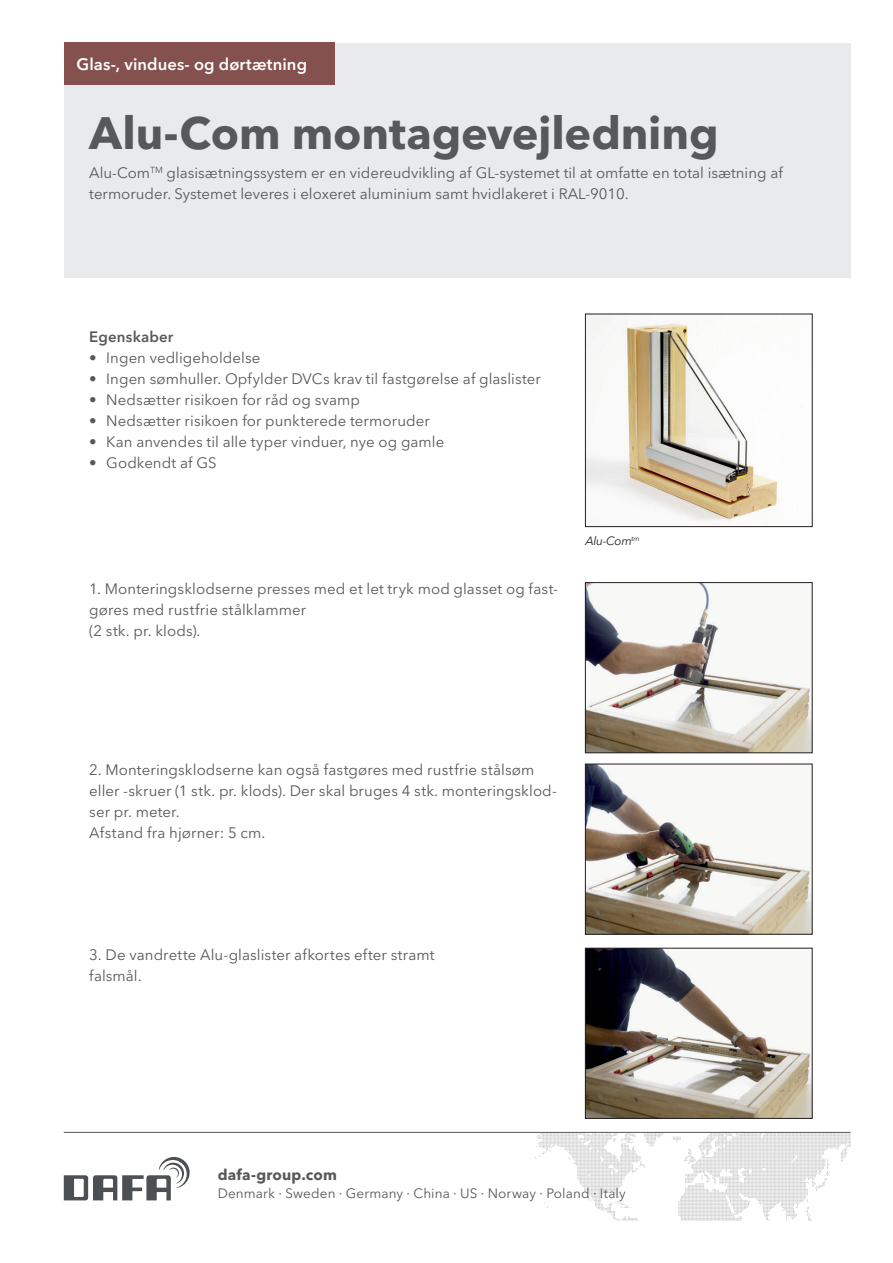
<style>
.page{position:relative;width:893px;height:1263px;background:#fff}
.page>*{position:absolute;margin:0;border:0;box-sizing:border-box;transform-origin:0 0}
.t1{font:700 45px "Avenir Next LT Pro";letter-spacing:-.005em;color:#57585a}
.t2{font:600 16.5px "Avenir Next LT Pro";letter-spacing:.005em;color:#fff}
.t3{font:15px/21px "Avenir Next LT Pro";letter-spacing:.005em;color:#57585a}
.t4{font:700 15px "Avenir Next LT Pro";letter-spacing:.01em;color:#57585a}
.t5{font:600 15px "Avenir Next LT Pro";letter-spacing:.01em;color:#57585a}
.t6{font:13.5px "Avenir Next LT Pro";letter-spacing:.01em;color:#57585a}
.t7{font:italic 12px "Avenir Next LT Pro";letter-spacing:-.025em;color:#231f20}
</style>
<div class="page">
<div style="left:64px;top:43px;width:786px;height:234px;background:#e9eaec"></div>
<div style="left:64px;top:43px;width:270px;height:42px;background:#85514e"></div>
<img style="left:535px;top:1133px;width:315px;height:87px">
<svg style="left:64px;top:1157px;width:126px;height:43px"></svg>
<hr style="left:64px;top:1132px;width:786px;height:1px;background:#57585a">
<img style="left:587px;top:584px;width:223px;height:167px">
<div style="left:585px;top:582px;width:227px;height:171px;border:1px solid #231f20"></div>
<img style="left:587px;top:316px;width:215px;height:205px">
<div style="left:585px;top:314px;width:228px;height:213px;border:1px solid #231f20"></div>
<img style="left:587px;top:766px;width:223px;height:166px">
<div style="left:585px;top:764px;width:227px;height:170px;border:1px solid #231f20"></div>
<img style="left:587px;top:950px;width:223px;height:166px">
<div style="left:585px;top:948px;width:227px;height:170px;border:1px solid #231f20"></div>
<p class="t2" style="left:77px;top:54px;width:232px">Glas-, vindues- og dørtætning</p>
<h1 class="t1" style="left:89px;top:106px;width:631px">Alu-Com montagevejledning</h1>
<p class="t3" style="left:89px;top:163px;width:695px">Alu-Com<sup>TM</sup> glasisætningssystem er en videreudvikling af GL-systemet til at omfatte en total isætning af termoruder. Systemet leveres i eloxeret aluminium samt hvidlakeret i RAL-9010.</p>
<p class="t5" style="left:89px;top:328px;width:86px">Egenskaber</p>
<p class="t3" style="left:89px;top:347px;width:173px">• Ingen vedligeholdelse</p>
<p class="t3" style="left:89px;top:368px;width:453px">• Ingen sømhuller. Opfylder DVCs krav til fastgørelse af glaslister</p>
<p class="t3" style="left:89px;top:389px;width:272px">• Nedsætter risikoen for råd og svamp</p>
<p class="t3" style="left:89px;top:410px;width:342px">• Nedsætter risikoen for punkterede termoruder</p>
<p class="t3" style="left:89px;top:431px;width:357px">• Kan anvendes til alle typer vinduer, nye og gamle</p>
<p class="t3" style="left:89px;top:452px;width:129px">• Godkendt af GS</p>
<p class="t3" style="left:89px;top:578px;width:470px">1. Monteringsklodserne presses med et let tryk mod glasset og fast&shy;gøres med rustfrie stålklammer<br>(2 stk. pr. klods).</p>
<p class="t7" style="left:585px;top:533px;width:56px">Alu-Com<sup>tm</sup></p>
<p class="t3" style="left:89px;top:760px;width:469px">2. Monteringsklodserne kan også fastgøres med rustfrie stålsøm eller -skruer (1 stk. pr. klods). Der skal bruges 4 stk. monteringsklod&shy;ser pr. meter.<br>Afstand fra hjørner: 5 cm.</p>
<p class="t3" style="left:89px;top:944px;width:347px">3. De vandrette Alu-glaslister afkortes efter stramt falsmål.</p>
<p class="t4" style="left:218px;top:1165px;width:121px">dafa-group.com</p>
<p class="t6" style="left:218px;top:1185px;width:410px">Denmark · Sweden · Germany · China · US · Norway · Poland · Italy</p>
</div>
